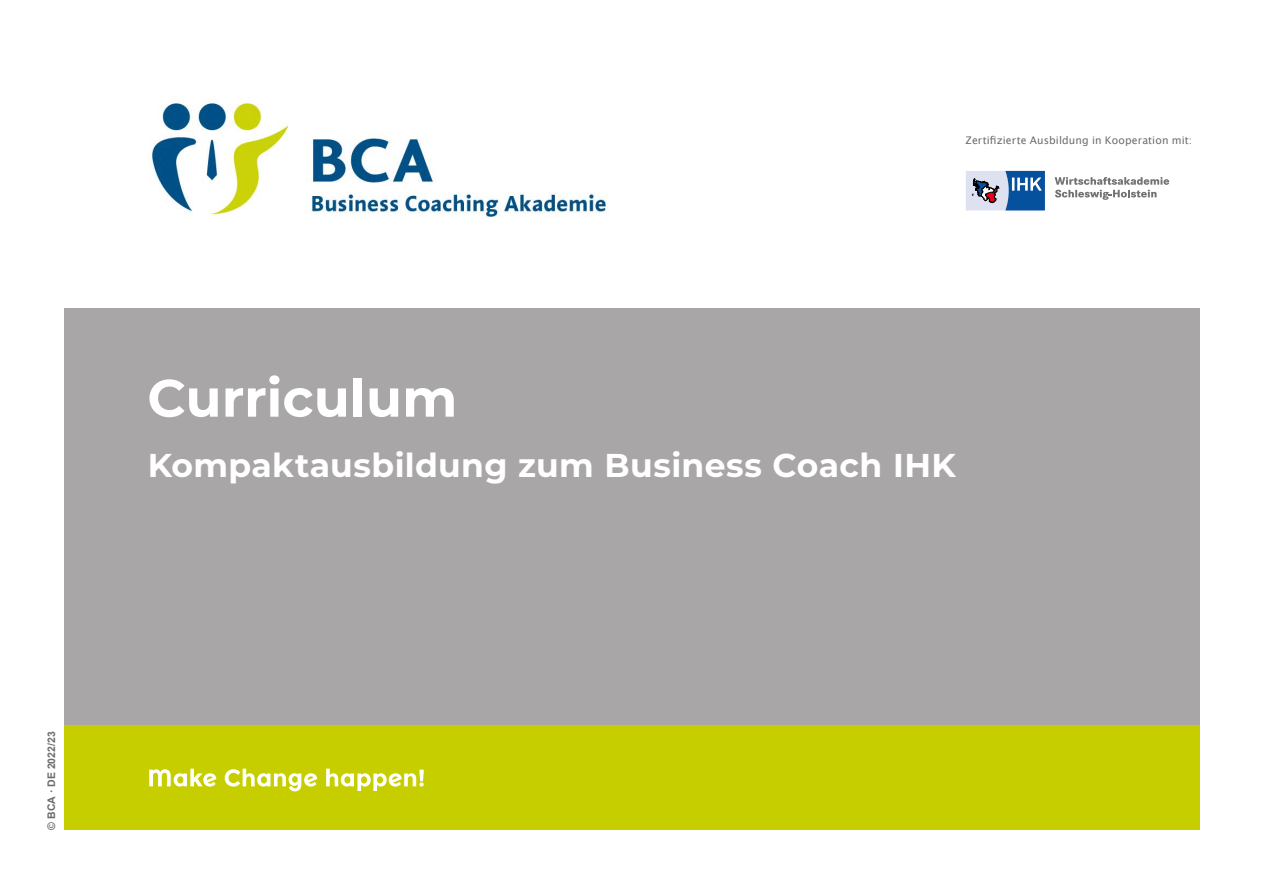
<style>
.page{position:relative;width:1263px;height:893px;background:#fff}
.page>*{position:absolute;margin:0;border:0;box-sizing:border-box;transform-origin:0 0}
.t1{font:700 52.5px "Montserrat";letter-spacing:.005em;color:#fff}
.t2{font:700 33px "Montserrat";letter-spacing:.01em;color:#fff}
.t3{font:10.5px "Lucida Grande";letter-spacing:.01em;color:#6f6b6d}
.t4{font:700 10.5px "Arial";color:#6f6b6d}
</style>
<div class="page">
<div style="left:64px;top:308px;width:1135px;height:467px;background:#a9a6a7"></div>
<img style="left:151px;top:99px;width:457px;height:119px">
<svg style="left:966px;top:171px;width:79px;height:39px"></svg>
<svg style="left:1055px;top:177px;width:114px;height:23px"></svg>
<div style="left:64px;top:725px;width:1135px;height:104px;background:#c6ce00"></div>
<svg style="left:149px;top:769px;width:275px;height:22px"></svg>
<p class="t3" style="left:965px;top:135px;width:228px">Zertifizierte Ausbildung in Kooperation mit:</p>
<h1 class="t1" style="left:147px;top:360px;width:311px">Curriculum</h1>
<h2 class="t2" style="left:148px;top:441px;width:810px">Kompaktausbildung zum Business Coach IHK</h2>
<p class="t4" style="left:44px;top:830px;width:100px;rotate:-90deg">© BCA · DE 2022/23</p>
</div>
